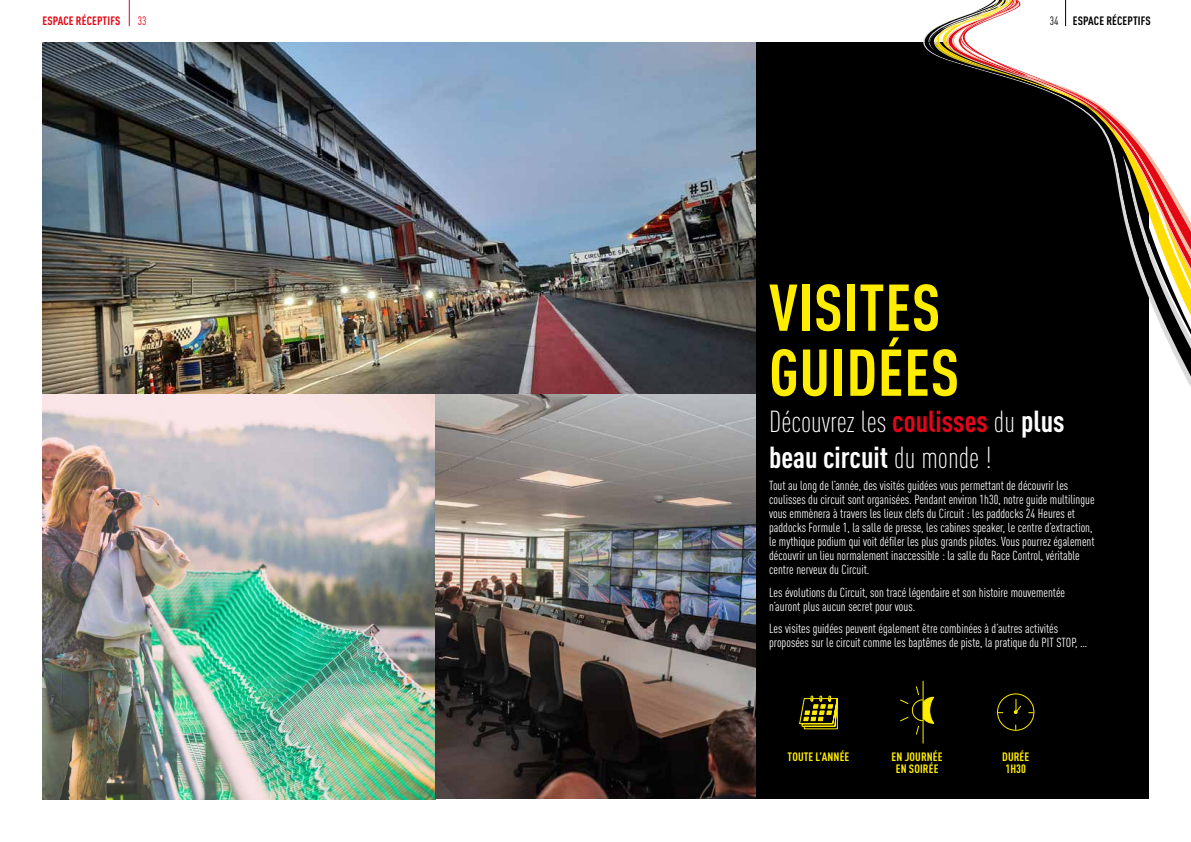
<style>
.page{position:relative;width:1191px;height:842px;background:#fff}
.page>*{position:absolute;margin:0;border:0;box-sizing:border-box;transform-origin:0 0}
.t1{font:700 condensed 65px/65px "DIN Pro";letter-spacing:.01em;color:#ffed00}
.t2{font:300 condensed 30px/36px "DIN Pro";color:#fff}
.t3{font:condensed 13px/14px "DIN Pro";color:#fff}
.t4{font:700 condensed 12px/12px "DIN Pro";letter-spacing:.01em;color:#ffed00;text-align:center}
.t5{font:700 condensed 12px "DIN Pro";letter-spacing:.01em;color:#000}
.t6{font:700 condensed 12px "DIN Pro";letter-spacing:.01em;color:#e30613}
.t7{font:condensed 12px "DIN Pro";color:#e30613}
.s1{font-weight:400}
.s2{font-weight:700;color:#e3051b}
.s3{font-weight:700}
</style>
<div class="page">
<div style="left:43px;top:43px;width:1105px;height:756px;background:#000"></div>
<img style="left:43px;top:43px;width:712px;height:756px">
<svg style="left:799px;top:695px;width:39px;height:34px"></svg>
<svg style="left:900px;top:680px;width:34px;height:64px"></svg>
<div style="left:997px;top:694px;width:37px;height:36px;border:1px solid #ffed00;border-radius:50%"></div>
<svg style="left:1013px;top:699px;width:8px;height:15px"></svg>
<svg style="left:928px;top:0;width:263px;height:417px"></svg>
<svg style="left:129px;top:0;width:1px;height:26px"></svg>
<p class="t6" style="left:43px;top:12px;width:79px">ESPACE RÉCEPTIFS</p>
<p class="t7" style="left:138px;top:12px;width:10px">33</p>
<p class="t5" style="left:1049px;top:12px;width:103px"><span class="s1">34</span> ESPACE RÉCEPTIFS</p>
<h1 class="t1" style="left:769px;top:269px;width:192px">VISITES<br>GUIDÉES</h1>
<h2 class="t2" style="left:769px;top:401px;width:297px">Découvrez les <span class="s2">coulisses</span> du <span class="s3">plus beau circuit</span> du monde !</h2>
<p class="t3" style="left:769px;top:478px;width:327px">Tout au long de l’année, des visités guidées vous permettant de découvrir les coulisses du circuit sont organisées. Pendant environ 1h30, notre guide multilingue vous emmènera à travers les lieux clefs du Circuit : les paddocks 24 Heures et paddocks Formule 1, la salle de presse, les cabines speaker, le centre d’extraction, le mythique podium qui voit défiler les plus grands pilotes. Vous pourrez également découvrir un lieu normalement inaccessible : la salle du Race Control, véritable centre nerveux du Circuit.</p>
<p class="t3" style="left:769px;top:584px;width:297px">Les évolutions du Circuit, son tracé légendaire et son histoire mouvementée n’auront plus aucun secret pour vous.</p>
<p class="t3" style="left:769px;top:621px;width:319px">Les visites guidées peuvent également être combinées à d’autres activités proposées sur le circuit comme les baptêmes de piste, la pratique du PIT STOP, …</p>
<p class="t4" style="left:787px;top:749px;width:63px">TOUTE L’ANNÉE</p>
<p class="t4" style="left:891px;top:749px;width:52px">EN JOURNÉE<br>EN SOIRÉE</p>
<p class="t4" style="left:1002px;top:749px;width:29px;text-align:left">DURÉE<br>1H30</p>
</div>
